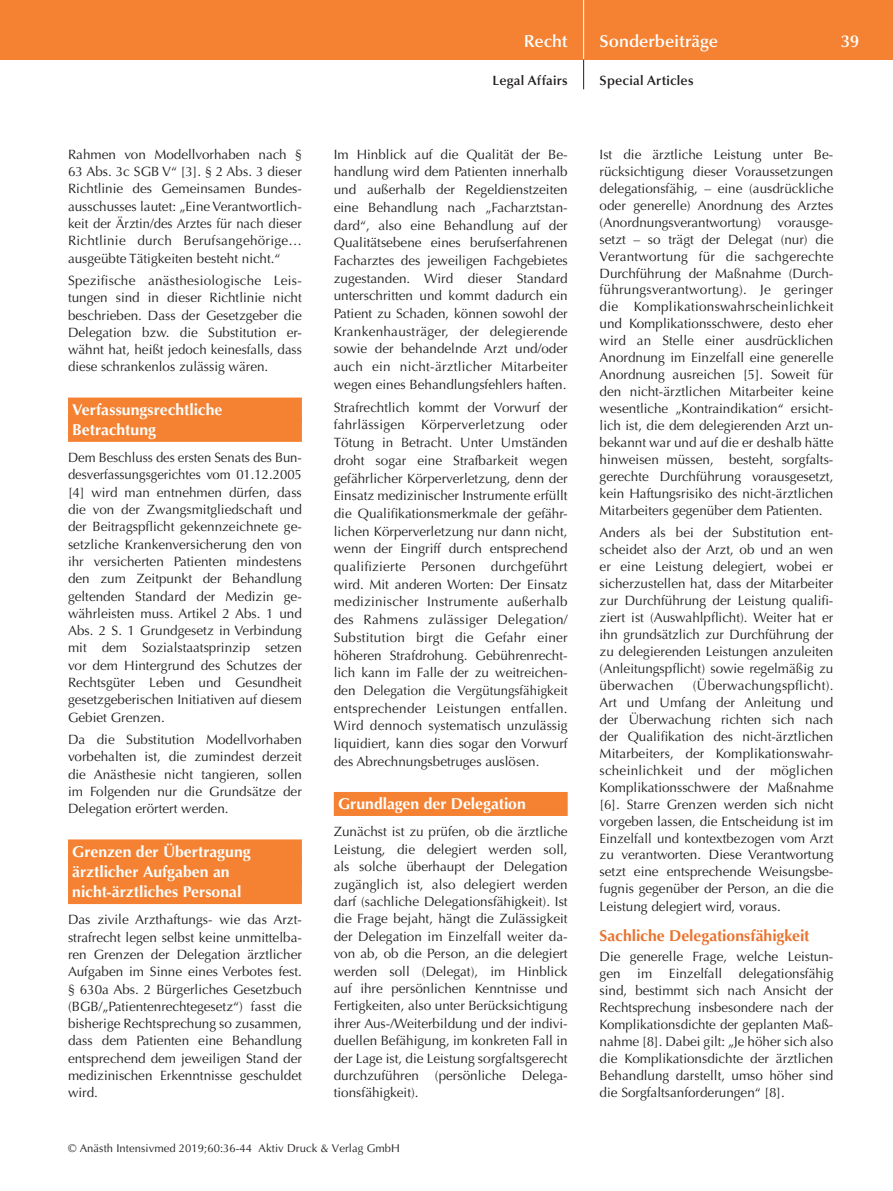
<style>
.page{position:relative;width:893px;height:1191px;background:#fff}
.page>*{position:absolute;margin:0;border:0;box-sizing:border-box;transform-origin:0 0}
.t1{font:600 17.25px "Optima";color:#fff}
.t2{font:700 15.75px/20.2px "Optima";color:#fff}
.t3{font:700 15.75px "Optima";color:#e8732f}
.t4{font:13.5px/17px "Optima";color:#231f20;text-align:justify}
.t5{font:600 13.5px "Optima";letter-spacing:.015em;color:#231f20}
.t6{font:11.25px "Optima";letter-spacing:.005em;color:#231f20}
</style>
<div class="page">
<div style="left:0;top:0;width:893px;height:60px;background:#f48232"></div>
<hr style="left:583px;top:0;width:1px;height:60px;background:#fff">
<svg style="left:583px;top:60px;width:1px;height:29px"></svg>
<div style="left:68px;top:397px;width:234px;height:24px;background:#f48232"></div>
<div style="left:68px;top:418px;width:234px;height:24px;background:#f48232"></div>
<div style="left:68px;top:839px;width:234px;height:24px;background:#f48232"></div>
<div style="left:68px;top:859px;width:234px;height:24px;background:#f48232"></div>
<div style="left:68px;top:880px;width:234px;height:24px;background:#f48232"></div>
<div style="left:334px;top:792px;width:234px;height:24px;background:#f48232"></div>
<p class="t4" style="left:68px;top:146px;width:235px">Rahmen von Modellvorhaben nach § 63 Abs. 3c SGB V“ [3]. § 2 Abs. 3 dieser Richtlinie des Gemeinsamen Bundes&shy;ausschusses lautet: „Eine Verantwortlich&shy;keit der Ärztin/des Arztes für nach dieser Richtlinie durch Berufsangehörige… ausgeübte Tätigkeiten besteht nicht.“</p>
<p class="t4" style="left:68px;top:272px;width:235px">Spezifische anästhesiologische Leis&shy;tungen sind in dieser Richtlinie nicht beschrieben. Dass der Gesetzgeber die Delegation bzw. die Substitution er&shy;wähnt hat, heißt jedoch keinesfalls, dass diese schrankenlos zulässig wären.</p>
<p class="t2" style="left:72px;top:399px;width:152px">Verfassungsrechtliche<br>Betrachtung</p>
<p class="t4" style="left:68px;top:449px;width:235px">Dem Beschluss des ersten Senats des Bun&shy;desverfassungsgerichtes vom 01.12.2005 [4] wird man entnehmen dürfen, dass die von der Zwangsmitgliedschaft und der Beitragspflicht gekennzeichnete ge&shy;setzliche Krankenversicherung den von ihr versicherten Patienten mindestens den zum Zeitpunkt der Behandlung geltenden Standard der Medizin ge&shy;währleisten muss. Artikel 2 Abs. 1 und Abs. 2 S. 1 Grundgesetz in Verbindung mit dem Sozialstaatsprinzip setzen vor dem Hintergrund des Schutzes der Rechtsgüter Leben und Gesundheit gesetzgeberischen Initiativen auf diesem Gebiet Grenzen.</p>
<p class="t4" style="left:68px;top:731px;width:235px">Da die Substitution Modellvorhaben vorbehalten ist, die zumindest derzeit die Anästhesie nicht tangieren, sollen im Folgenden nur die Grundsätze der Delegation erörtert werden.</p>
<p class="t2" style="left:72px;top:841px;width:180px">Grenzen der Übertragung ärztlicher Aufgaben an nicht-ärztliches Personal</p>
<p class="t4" style="left:68px;top:911px;width:235px">Das zivile Arzthaftungs- wie das Arzt&shy;strafrecht legen selbst keine unmittelba&shy;ren Grenzen der Delegation ärztlicher Aufgaben im Sinne eines Verbotes fest. § 630a Abs. 2 Bürgerliches Gesetzbuch (BGB/„Patientenrechtegesetz“) fasst die bisherige Rechtsprechung so zusammen, dass dem Patienten eine Behandlung entsprechend dem jeweiligen Stand der medizinischen Erkenntnisse geschuldet wird.</p>
<p class="t1" style="left:524px;top:31px;width:45px">Recht</p>
<p class="t5" style="left:493px;top:73px;width:77px">Legal Affairs</p>
<p class="t4" style="left:334px;top:145px;width:235px;line-height:17.7px">Im Hinblick auf die Qualität der Be&shy;handlung wird dem Patienten innerhalb und außerhalb der Regeldienstzeiten eine Behandlung nach „Facharztstan&shy;dard“, also eine Behandlung auf der Qualitätsebene eines berufserfahrenen Facharztes des jeweiligen Fachgebietes zugestanden. Wird dieser Standard unterschritten und kommt dadurch ein Patient zu Schaden, können sowohl der Krankenhausträger, der delegierende sowie der behandelnde Arzt und/oder auch ein nicht-ärztlicher Mitarbeiter wegen eines Behandlungsfehlers haften.</p>
<p class="t4" style="left:334px;top:398px;width:235px;line-height:17.7px">Strafrechtlich kommt der Vorwurf der fahrlässigen Körperverletzung oder Tötung in Betracht. Unter Umständen droht sogar eine Strafbarkeit wegen gefährlicher Körperverletzung, denn der Einsatz medizinischer Instrumente erfüllt die Qualifikationsmerkmale der gefähr&shy;lichen Körperverletzung nur dann nicht, wenn der Eingriff durch entsprechend qualifizierte Personen durchgeführt wird. Mit anderen Worten: Der Einsatz medizinischer Instrumente außerhalb des Rahmens zulässiger Delegation/ Substitution birgt die Gefahr einer höheren Strafdrohung. Gebührenrecht&shy;lich kann im Falle der zu weitreichen&shy;den Delegation die Vergütungsfähigkeit entsprechender Leistungen entfallen.<br>Wird dennoch systematisch unzulässig liquidiert, kann dies sogar den Vorwurf des Abrechnungsbetruges auslösen.</p>
<p class="t2" style="left:338px;top:794px;width:189px">Grundlagen der Delegation</p>
<p class="t4" style="left:334px;top:823px;width:235px;line-height:17.4px">Zunächst ist zu prüfen, ob die ärztliche Leistung, die delegiert werden soll, als solche überhaupt der Delegation zugänglich ist, also delegiert werden darf (sachliche Delegationsfähigkeit). Ist die Frage bejaht, hängt die Zulässigkeit der Delegation im Einzelfall weiter da&shy;von ab, ob die Person, an die delegiert werden soll (Delegat), im Hinblick auf ihre persönlichen Kenntnisse und Fertigkeiten, also unter Berücksichtigung ihrer Aus-/Weiterbildung und der indivi&shy;duellen Befähigung, im konkreten Fall in der Lage ist, die Leistung sorgfaltsgerecht durchzuführen (persönliche Delega&shy;tionsfähigkeit).</p>
<p class="t6" style="left:68px;top:1142px;width:333px">© Anästh Intensivmed 2019;60:36-44 Aktiv Druck &amp; Verlag GmbH</p>
<p class="t1" style="left:600px;top:31px;width:120px">Sonderbeiträge</p>
<p class="t1" style="left:841px;top:31px;width:19px">39</p>
<p class="t5" style="left:600px;top:73px;width:95px">Special Articles</p>
<p class="t4" style="left:600px;top:146px;width:235px">Ist die ärztliche Leistung unter Be&shy;rücksichtigung dieser Voraussetzungen delegationsfähig, – eine (ausdrückliche oder generelle) Anordnung des Arztes (Anordnungsverantwortung) vorausge&shy;setzt – so trägt der Delegat (nur) die Verantwortung für die sachgerechte Durchführung der Maßnahme (Durch&shy;führungsverantwortung). Je geringer die Komplikationswahrscheinlichkeit und Komplikationsschwere, desto eher wird an Stelle einer ausdrücklichen Anordnung im Einzelfall eine generelle Anordnung ausreichen [5]. Soweit für den nicht-ärztlichen Mitarbeiter keine wesentliche „Kontraindikation“ ersicht&shy;lich ist, die dem delegierenden Arzt un&shy;bekannt war und auf die er deshalb hätte hinweisen müssen, besteht, sorgfalts&shy;gerechte Durchführung vorausgesetzt, kein Haftungsrisiko des nicht-ärztlichen Mitarbeiters gegenüber dem Patienten.</p>
<p class="t4" style="left:600px;top:524px;width:235px">Anders als bei der Substitution ent&shy;scheidet also der Arzt, ob und an wen er eine Leistung delegiert, wobei er sicherzustellen hat, dass der Mitarbeiter zur Durchführung der Leistung qualifi&shy;ziert ist (Auswahlpflicht). Weiter hat er ihn grundsätzlich zur Durchführung der zu delegierenden Leistungen anzuleiten (Anleitungspflicht) sowie regelmäßig zu überwachen</p>
<p class="t4" style="left:600px;top:677px;width:235px;text-indent:93px">(Überwachungspflicht).<br>Art und Umfang der Anleitung und der Überwachung richten sich nach der Qualifikation des nicht-ärztlichen Mitarbeiters, der Komplikationswahr&shy;scheinlichkeit und der möglichen Komplikationsschwere der Maßnahme [6]. Starre Grenzen werden sich nicht vorgeben lassen, die Entscheidung ist im Einzelfall und kontextbezogen vom Arzt zu verantworten. Diese Verantwortung setzt eine entsprechende Weisungsbe&shy;fugnis gegenüber der Person, an die die Leistung delegiert wird, voraus.</p>
<p class="t3" style="left:600px;top:926px;width:211px">Sachliche Delegationsfähigkeit</p>
<p class="t4" style="left:600px;top:948px;width:235px">Die generelle Frage, welche Leistun&shy;gen im Einzelfall delegationsfähig sind, bestimmt sich nach Ansicht der Rechtsprechung insbesondere nach der Komplikationsdichte der geplanten Maß&shy;nahme [8]. Dabei gilt: „Je höher sich also die Komplikationsdichte der ärztlichen Behandlung darstellt, umso höher sind die Sorgfaltsanforderungen“ [8].</p>
</div>
